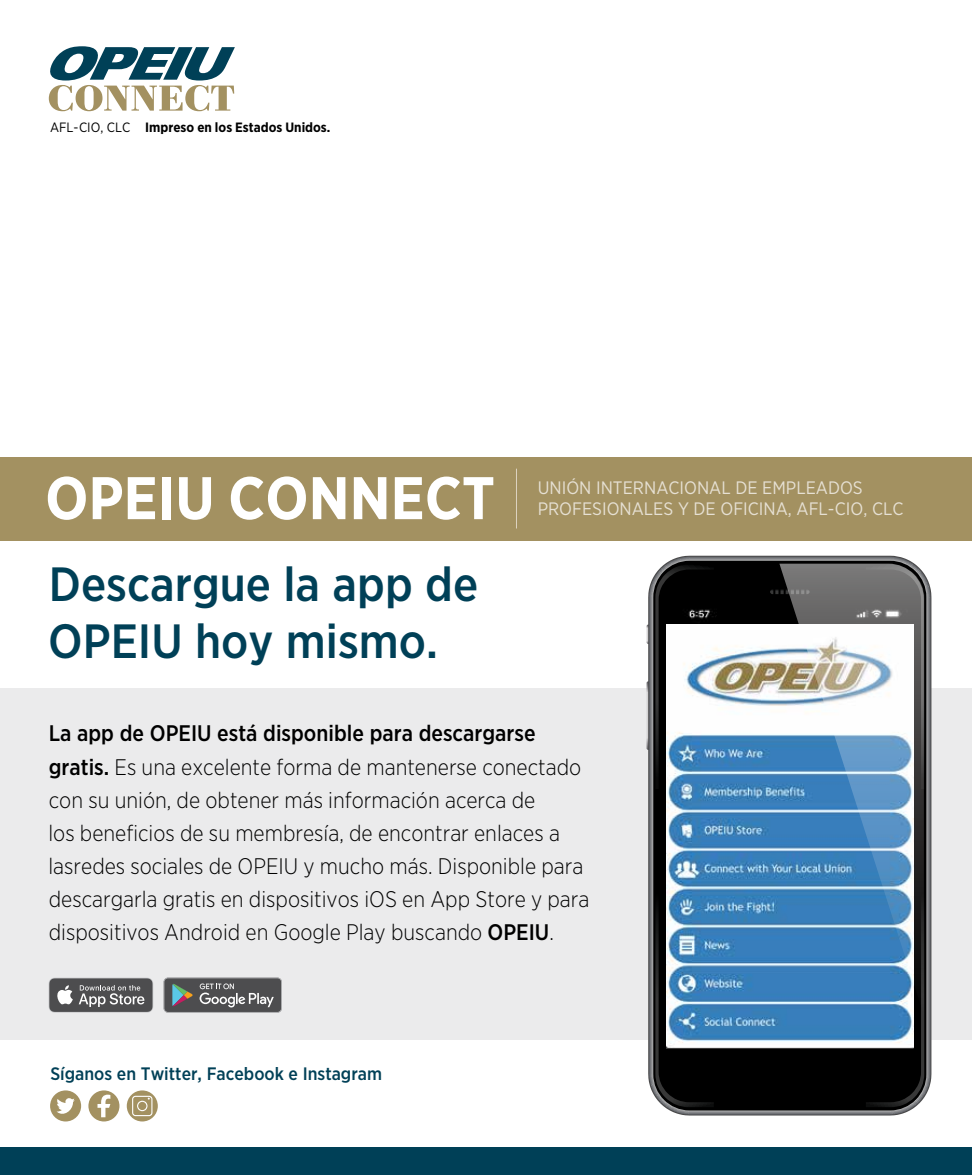
<style>
.page{position:relative;width:972px;height:1175px;background:#fff}
.page>*{position:absolute;margin:0;border:0;box-sizing:border-box;transform-origin:0 0}
.t1{font:700 60px "Gotham Narrow";color:#fff}
.t2{font:500 48px/57.6px "Gotham Narrow";color:#004057}
.t3{font:300 22.5px/33px "Gotham Narrow";color:#000}
.t4{font:18px "Gotham Narrow";color:#e6e0d3}
.t5{font:500 18px "Gotham Narrow";color:#004057}
.t6{font:700 13.5px "Gotham Narrow";color:#000}
.s1{font-weight:400}
.s2{font-weight:500}
</style>
<div class="page">
<div style="left:0;top:1148px;width:972px;height:26px;background:#004057"></div>
<svg style="left:48px;top:46px;width:187px;height:65px"></svg>
<div style="left:0;top:457px;width:972px;height:83px;background:#a39161"></div>
<hr style="left:516px;top:468px;width:1px;height:60px;background:#ddd4c2">
<div style="left:0;top:688px;width:972px;height:352px;background:#ebebec"></div>
<svg style="left:647px;top:681px;width:3px;height:69px"></svg>
<svg style="left:647px;top:624px;width:3px;height:20px"></svg>
<svg style="left:648px;top:555px;width:283px;height:560px;background:#8f9092"></svg>
<svg style="left:653px;top:561px;width:273px;height:549px;background:#0b0b0b"></svg>
<svg style="left:866px;top:1015px;width:58px;height:92px;background:#0f0f0f"></svg>
<svg style="left:655px;top:564px;width:59px;height:225px;background:#0e0e0e"></svg>
<svg style="left:655px;top:882px;width:59px;height:225px;background:#0e0e0e"></svg>
<svg style="left:770px;top:589px;width:9px;height:5px"></svg>
<img style="left:666px;top:604px;width:248px;height:443px">
<svg style="left:779px;top:563px;width:145px;height:452px;background:#779ab7"></svg>
<svg style="left:164px;top:977px;width:118px;height:35px;background:#666869"></svg>
<svg style="left:49px;top:977px;width:104px;height:35px;background:#6f6f71"></svg>
<div style="left:88px;top:1090px;width:31px;height:31px;background:#a39161;border-radius:16px"></div>
<svg style="left:98px;top:1094px;width:12px;height:23px"></svg>
<svg style="left:127px;top:1090px;width:31px;height:31px"></svg>
<svg style="left:132px;top:1095px;width:20px;height:21px"></svg>
<div style="left:50px;top:1090px;width:31px;height:31px;background:#a39161;border-radius:16px"></div>
<svg style="left:57px;top:1098px;width:18px;height:16px"></svg>
<p class="t6" style="left:50px;top:118px;width:282px"><span class="s1">AFL-CIO, CLC</span> Impreso en los Estados Unidos.</p>
<h1 class="t1" style="left:45px;top:459px;width:451px">OPEIU CONNECT</h1>
<h2 class="t2" style="left:48px;top:554px;width:432px">Descargue la app de<br>OPEIU hoy mismo.</h2>
<p class="t4" style="left:538px;top:476px;width:327px">UNIÓN INTERNACIONAL DE EMPLEADOS</p>
<p class="t4" style="left:538px;top:498px;width:367px">PROFESIONALES Y DE OFICINA, AFL-CIO, CLC</p>
<p class="t3" style="left:48px;top:716px;width:543px"><span class="s2">La app de OPEIU está disponible para descargarse gratis.</span> Es una excelente forma de mantenerse conectado con su unión, de obtener más información acerca de<br>los beneficios de su membresía, de encontrar enlaces a lasredes sociales de OPEIU y mucho más. Disponible para descargarla gratis en dispositivos iOS en App Store y para dispositivos Android en Google Play buscando <span class="s2">OPEIU</span>.</p>
<p class="t5" style="left:50px;top:1062px;width:333px">Síganos en Twitter, Facebook e Instagram</p>
</div>
